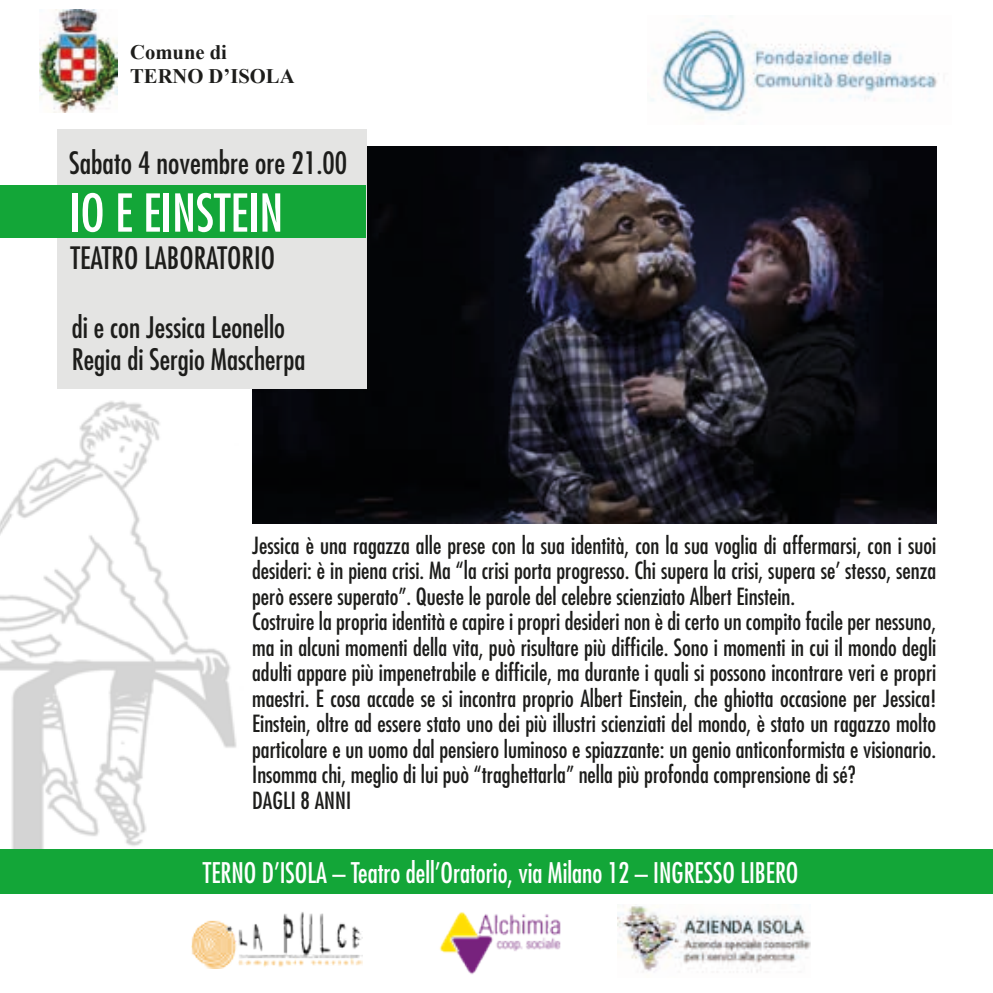
<style>
.page{position:relative;width:993px;height:993px;background:#fff}
.page>*{position:absolute;margin:0;border:0;box-sizing:border-box;transform-origin:0 0}
.t1{font:condensed 50.75px "Futura Std";color:#fff}
.t2{font:condensed 30px "Futura Std";color:#1d1d1b}
.t3{font:condensed 28.75px/32.2px "Futura Std";color:#1d1d1b}
.t4{font:condensed 27.75px "Futura Std";color:#fff;scale:.95 1}
.t5{font:condensed 23px/25.5px "Futura Std";color:#1d1d1b}
.t6{font:700 20.5px/24px "Times New Roman";color:#1d1d1b}
</style>
<div class="page">
<img style="left:0;top:388px;width:264px;height:460px">
<img style="left:252px;top:147px;width:683px;height:376px">
<div style="left:0;top:848px;width:992px;height:45px;background:#13a638"></div>
<div style="left:57px;top:129px;width:309px;height:259px;background:#e4e4e3"></div>
<div style="left:0;top:185px;width:366px;height:52px;background:#13a638"></div>
<img style="left:651px;top:22px;width:288px;height:94px">
<img style="left:439px;top:912px;width:122px;height:63px">
<img style="left:617px;top:906px;width:193px;height:67px">
<img style="left:191px;top:912px;width:171px;height:56px">
<img style="left:39px;top:9px;width:79px;height:103px">
<p class="t6" style="left:130px;top:40px;width:166px">Comune di<br>TERNO D’ISOLA</p>
<h2 class="t2" style="left:69px;top:145px;width:279px">Sabato 4 novembre ore 21.00</h2>
<h1 class="t1" style="left:69px;top:182px;width:215px">IO E EINSTEIN</h1>
<h2 class="t2" style="left:70px;top:239px;width:206px">TEATRO LABORATORIO</h2>
<p class="t3" style="left:72px;top:311px;width:235px">di e con Jessica Leonello<br>Regia di Sergio Mascherpa</p>
<p class="t5" style="left:252px;top:532px;width:685px">Jessica è una ragazza alle prese con la sua identità, con la sua voglia di affermarsi, con i suoi desideri: è in piena crisi. Ma “la crisi porta progresso. Chi supera la crisi, supera se’ stesso, senza però essere superato”. Queste le parole del celebre scienziato Albert Einstein.<br>Costruire la propria identità e capire i propri desideri non è di certo un compito facile per nessuno, ma in alcuni momenti della vita, può risultare più difficile. Sono i momenti in cui il mondo degli adulti appare più impenetrabile e difficile, ma durante i quali si possono incontrare veri e propri maestri. E cosa accade se si incontra proprio Albert Einstein, che ghiotta occasione per Jessica!<br>Einstein, oltre ad essere stato uno dei più illustri scienziati del mondo, è stato un ragazzo molto particolare e un uomo dal pensiero luminoso e spiazzante: un genio anticonformista e visionario.<br>Insomma chi, meglio di lui può “traghettarla” nella più profonda comprensione di sé?<br>DAGLI 8 ANNI</p>
<p class="t4" style="left:203px;top:856px;width:628px">TERNO D’ISOLA – Teatro dell’Oratorio, via Milano 12 – INGRESSO LIBERO</p>
</div>
